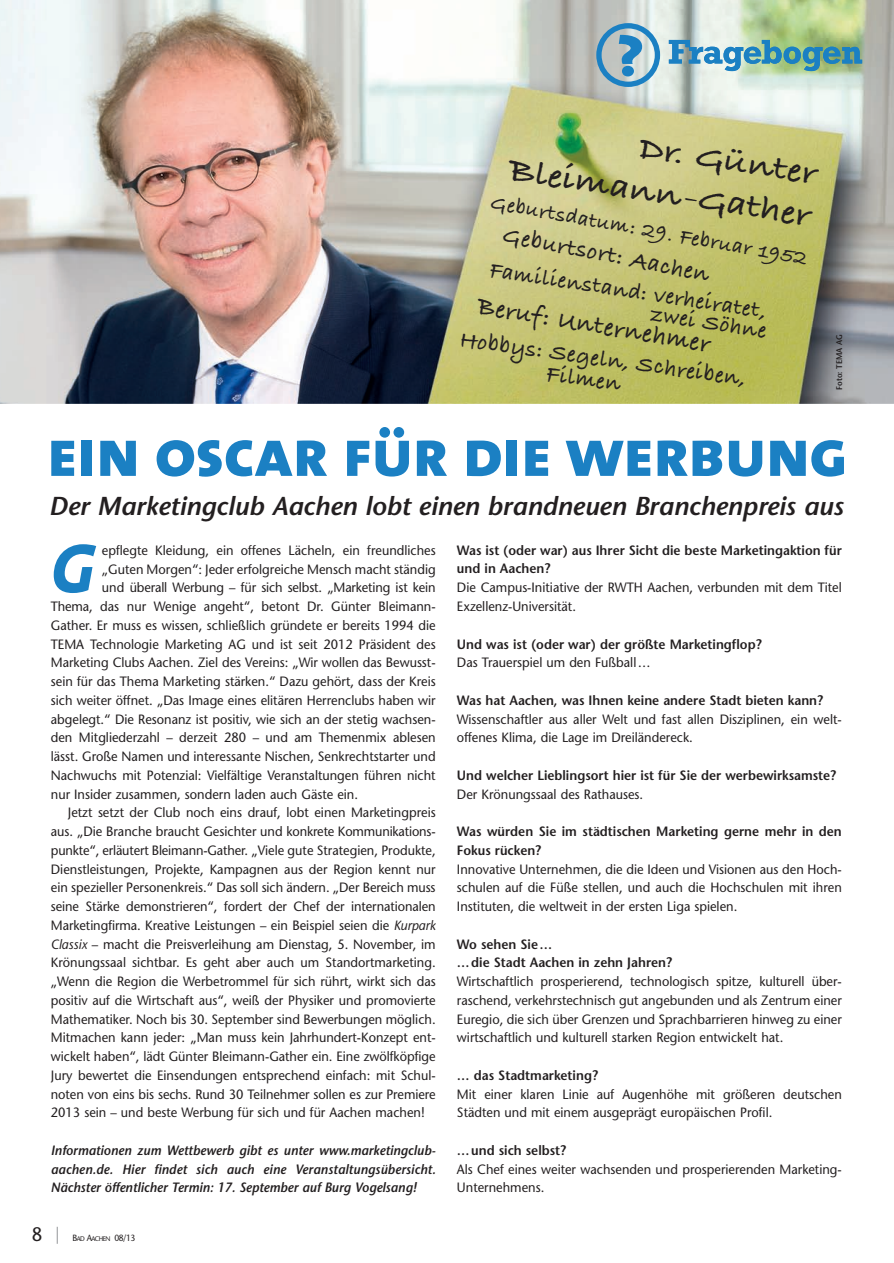
<style>
.page{position:relative;width:894px;height:1263px;background:#fff}
.page>*{position:absolute;margin:0;border:0;box-sizing:border-box;transform-origin:0 0}
.t1{font:italic 70.05px "The Mix Extra Bold Caps";color:#1b80c3;scale:.95 1}
.t2{font:67.5px "The Mix Extra Bold Caps";letter-spacing:-.015em;color:#1b80c3}
.t3{font:35.1px/42.5px "Bradley Hand ITCTT Bold";color:#231f20;text-align:right;scale:1.11 1}
.t4{font:27px "Bradley Hand ITCTT Bold";color:#231f20;scale:.95 1}
.t5{font:italic 600 25.95px "Stone Sans";letter-spacing:-.005em;color:#231f20}
.t6{font:24.9px "Bradley Hand ITCTT Bold";color:#231f20;scale:.95 1}
.t7{font:24px/22.5px "Bradley Hand ITCTT Bold";color:#231f20;scale:.95 1}
.t8{font:23.55px "Bradley Hand ITCTT Bold";color:#231f20;scale:.95 1}
.t9{font:22.05px "Bradley Hand ITCTT Bold";color:#231f20;scale:.95 1}
.t10{font:19.5px "Stone Sans";color:#231f20;scale:.95 1}
.t11{font:13.5px/18.8px "Stone Sans";color:#231f20;scale:.95 1}
.t12{font:600 13.5px/18.8px "Stone Sans";color:#231f20;scale:.95 1}
.t13{font:italic 600 13.5px/18.6px "Stone Sans";color:#231f20;text-align:justify;scale:.95 1}
.t14{font:9px "Stone Sans";color:#231f20;scale:.95 1}
.t15{font:600 8.25px "Stone Sans";color:#231f20;scale:.93 1}
.s1{font-style:italic}
.s2{font-size:6.75px}
</style>
<div class="page">
<svg style="left:57px;top:1227px;width:1px;height:17px"></svg>
<img style="left:0;top:0;width:894px;height:404px">
<svg style="left:669px;top:40px;width:193px;height:31px;background:#78aeb0"></svg>
<svg style="left:596px;top:23px;width:64px;height:64px;background:#8db5ca"></svg>
<h3 class="t3" style="left:519px;top:109px;width:276px;rotate:9deg">Dr. Günter<br>Bleimann-Gather</h3>
<h3 class="t9" style="left:492px;top:194px;width:339px;rotate:10deg">Geburtsdatum: 29. Februar 1952</h3>
<h3 class="t6" style="left:505px;top:225px;width:223px;rotate:11deg">Geburtsort: Aachen</h3>
<h3 class="t8" style="left:492px;top:260px;width:295px;rotate:9deg">Familienstand: verheiratet,</h3>
<h3 class="t4" style="left:479px;top:296px;width:249px;rotate:9deg">Beruf: Unternehmer</h3>
<h3 class="t8" style="left:653px;top:304px;width:124px;rotate:9deg">zwei Söhne</h3>
<h3 class="t7" style="left:551px;top:342px;width:210px;text-indent:-91px;rotate:8deg">Hobbys: Segeln, Schreiben,<br>Filmen</h3>
<p class="t15" style="left:836px;top:390px;width:61px;rotate:-90deg">Foto: TEMA AG</p>
<h2 class="t2" style="left:47px;top:413px;width:803px">ein oscar für die werbung</h2>
<h3 class="t5" style="left:49px;top:496px;width:796px">Der Marketingclub Aachen lobt einen brandneuen Branchenpreis aus</h3>
<h1 class="t1" style="left:51px;top:527px;width:47px">G</h1>
<p class="t11" style="left:102px;top:542px;width:353px">epflegte Kleidung, ein offenes Lächeln, ein freundliches</p>
<p class="t11" style="left:102px;top:561px;width:353px">„Guten Morgen“: Jeder erfolgreiche Mensch macht ständig</p>
<p class="t11" style="left:102px;top:579px;width:353px">und überall Werbung – für sich selbst. „Marketing ist kein</p>
<p class="t11" style="left:51px;top:598px;width:407px">Thema, das nur Wenige angeht“, betont Dr. Günter Bleimann-</p>
<p class="t11" style="left:51px;top:617px;width:407px">Gather. Er muss es wissen, schließlich gründete er bereits 1994 die</p>
<p class="t11" style="left:51px;top:636px;width:407px">TEMA Technologie Marketing AG und ist seit 2012 Präsident des</p>
<p class="t11" style="left:51px;top:655px;width:406px">Marketing Clubs Aachen. Ziel des Vereins: „Wir wollen das Bewusst-</p>
<p class="t11" style="left:51px;top:673px;width:407px">sein für das Thema Marketing stärken.“ Dazu gehört, dass der Kreis</p>
<p class="t11" style="left:51px;top:692px;width:407px">sich weiter öffnet. „Das Image eines elitären Herrenclubs haben wir</p>
<p class="t11" style="left:51px;top:711px;width:407px">abgelegt.“ Die Resonanz ist positiv, wie sich an der stetig wachsen-</p>
<p class="t11" style="left:51px;top:730px;width:407px">den Mitgliederzahl – derzeit 280 – und am Themenmix ablesen</p>
<p class="t11" style="left:51px;top:748px;width:407px">lässt. Große Namen und interessante Nischen, Senkrechtstarter und</p>
<p class="t11" style="left:51px;top:767px;width:407px">Nachwuchs mit Potenzial: Vielfältige Veranstaltungen führen nicht</p>
<p class="t11" style="left:51px;top:786px;width:325px">nur Insider zusammen, sondern laden auch Gäste ein.</p>
<p class="t11" style="left:68px;top:805px;width:389px">Jetzt setzt der Club noch eins drauf, lobt einen Marketingpreis</p>
<p class="t11" style="left:51px;top:823px;width:407px">aus. „Die Branche braucht Gesichter und konkrete Kommunikations-</p>
<p class="t11" style="left:51px;top:842px;width:407px">punkte“, erläutert Bleimann-Gather. „Viele gute Strategien, Produkte,</p>
<p class="t11" style="left:51px;top:861px;width:407px">Dienstleistungen, Projekte, Kampagnen aus der Region kennt nur</p>
<p class="t11" style="left:51px;top:880px;width:406px">ein spezieller Personenkreis.“ Das soll sich ändern. „Der Bereich muss</p>
<p class="t11" style="left:51px;top:898px;width:407px">seine Stärke demonstrieren“, fordert der Chef der internationalen</p>
<p class="t11" style="left:51px;top:917px;width:407px">Marketingfirma. Kreative Leistungen – ein Beispiel seien die <span class="s1">Kurpark</span></p>
<p class="t11" style="left:51px;top:936px;width:407px"><span class="s1">Classix</span> – macht die Preisverleihung am Dienstag, 5. November, im</p>
<p class="t11" style="left:51px;top:955px;width:407px">Krönungssaal sichtbar. Es geht aber auch um Standortmarketing.</p>
<p class="t11" style="left:51px;top:973px;width:407px">„Wenn die Region die Werbetrommel für sich rührt, wirkt sich das</p>
<p class="t11" style="left:51px;top:992px;width:407px">positiv auf die Wirtschaft aus“, weiß der Physiker und promovierte</p>
<p class="t11" style="left:51px;top:1011px;width:407px">Mathematiker. Noch bis 30. September sind Bewerbungen möglich.</p>
<p class="t11" style="left:51px;top:1030px;width:407px">Mitmachen kann jeder: „Man muss kein Jahrhundert-Konzept ent-</p>
<p class="t11" style="left:51px;top:1048px;width:407px">wickelt haben“, lädt Günter Bleimann-Gather ein. Eine zwölfköpfige</p>
<p class="t11" style="left:51px;top:1067px;width:407px">Jury bewertet die Einsendungen entsprechend einfach: mit Schul-</p>
<p class="t11" style="left:51px;top:1086px;width:407px">noten von eins bis sechs. Rund 30 Teilnehmer sollen es zur Premiere</p>
<p class="t11" style="left:51px;top:1105px;width:395px">2013 sein – und beste Werbung für sich und für Aachen machen!</p>
<p class="t13" style="left:51px;top:1142px;width:407px">Informationen zum Wettbewerb gibt es unter www.marketingclub&shy;aachen.de. Hier findet sich auch eine Veranstaltungsübersicht.<br>Nächs ter öffentlicher Termin: 17. September auf Burg Vogelsang!</p>
<h3 class="t10" style="left:32px;top:1227px;width:13px">8</h3>
<p class="t14" style="left:72px;top:1234px;width:68px">B<span class="s2">AD</span> A<span class="s2">ACHEN</span> 08/13</p>
<p class="t12" style="left:457px;top:542px;width:407px">Was ist (oder war) aus Ihrer Sicht die beste Marketingaktion für und in Aachen?</p>
<p class="t11" style="left:457px;top:579px;width:407px">Die Campus-Initiative der RWTH Aachen, verbunden mit dem Titel<br>Exzellenz-Universität.</p>
<p class="t12" style="left:457px;top:636px;width:322px">Und was ist (oder war) der größte Marketingflop?</p>
<p class="t11" style="left:457px;top:654px;width:205px">Das Trauerspiel um den Fußball…</p>
<p class="t12" style="left:457px;top:692px;width:387px">Was hat Aachen, was Ihnen keine andere Stadt bieten kann?</p>
<p class="t11" style="left:457px;top:711px;width:407px">Wissenschaftler aus aller Welt und fast allen Disziplinen, ein welt - offenes Klima, die Lage im Dreiländereck.</p>
<p class="t12" style="left:457px;top:767px;width:401px">Und welcher Lieblingsort hier ist für Sie der werbewirksamste?</p>
<p class="t11" style="left:457px;top:786px;width:198px">Der Krönungssaal des Rathauses.</p>
<p class="t12" style="left:457px;top:823px;width:407px">Was würden Sie im städtischen Marketing gerne mehr in den<br>Fokus rücken?</p>
<p class="t11" style="left:457px;top:861px;width:407px;text-align:justify">Innovative Unternehmen, die die Ideen und Visionen aus den Hoch&shy;schulen auf die Füße stellen, und auch die Hochschulen mit ihren Instituten, die weltweit in der ersten Liga spielen.</p>
<p class="t12" style="left:457px;top:936px;width:228px">Wo sehen Sie…<br>…die Stadt Aachen in zehn Jahren?</p>
<p class="t11" style="left:457px;top:973px;width:407px;text-align:justify">Wirtschaftlich prosperierend, technologisch spitze, kulturell über - raschend, verkehrstechnisch gut angebunden und als Zentrum einer Euregio, die sich über Grenzen und Sprachbarrieren hinweg zu einer wirtschaftlich und kulturell starken Region entwickelt hat.</p>
<p class="t12" style="left:457px;top:1067px;width:150px">… das Stadtmarketing?</p>
<p class="t11" style="left:457px;top:1086px;width:407px">Mit einer klaren Linie auf Augenhöhe mit größeren deutschen<br>Städten und mit einem ausgeprägt europäischen Profil.</p>
<p class="t12" style="left:457px;top:1142px;width:116px">…und sich selbst?</p>
<p class="t11" style="left:457px;top:1161px;width:407px">Als Chef eines weiter wachsenden und prosperierenden Marketing-<br>Unternehmens.</p>
</div>
